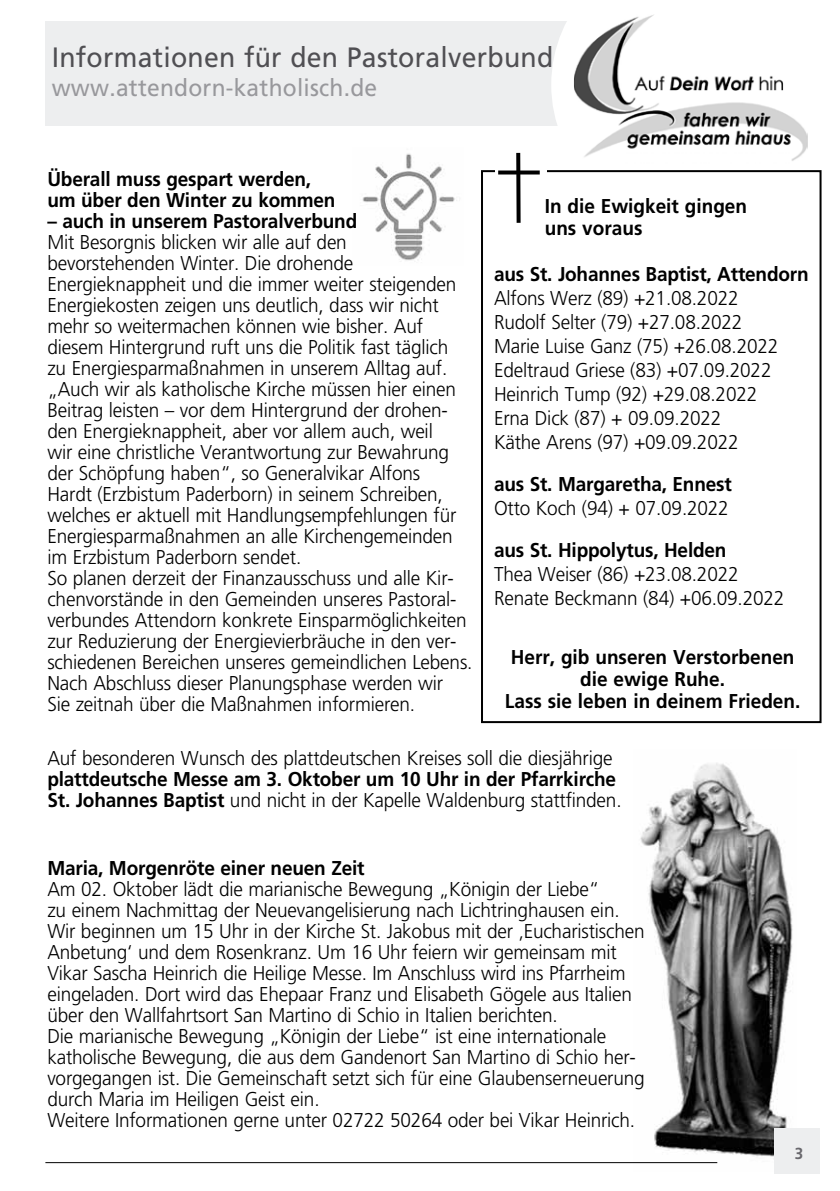
<style>
.page{position:relative;width:840px;height:1191px;background:#fff}
.page>*{position:absolute;margin:0;border:0;box-sizing:border-box;transform-origin:0 0}
.t1{font:28px "Frutiger";letter-spacing:.01em;color:#504f53;scale:.95 1}
.t2{font:24px "Frutiger";letter-spacing:.01em;color:#98989c;scale:.95 1}
.t3{font:300 20px/21px "Frutiger";letter-spacing:-.01em;color:#000;scale:.95 1}
.t4{font:700 20px/22px "Frutiger";letter-spacing:-.01em;color:#000;scale:.95 1}
.t5{font:700 16px "Frutiger";color:#68676c;scale:.95 1}
.s1{font-weight:300}
</style>
<div class="page">
<img style="left:633px;top:763px;width:160px;height:401px">
<div style="left:45px;top:21px;width:642px;height:104px;background:#edeeef"></div>
<svg style="left:551px;top:21px;width:271px;height:201px"></svg>
<img style="left:573px;top:15px;width:234px;height:150px">
<div style="left:480px;top:170px;width:341px;height:553px;border:2px solid #000"></div>
<div style="left:773px;top:1128px;width:46px;height:46px;background:#edeeef"></div>
<hr style="left:45px;top:1162px;width:672px;height:1px;background:#000">
<svg style="left:495px;top:167px;width:51px;height:9px"></svg>
<svg style="left:516px;top:153px;width:4px;height:70px"></svg>
<svg style="left:498px;top:170px;width:41px;height:4px"></svg>
<img style="left:362px;top:153px;width:95px;height:108px">
<h1 class="t1" style="left:52px;top:41px;width:529px">Informationen für den Pastoralverbund</h1>
<p class="t2" style="left:52px;top:74px;width:344px">www.attendorn-katholisch.de</p>
<p class="t4" style="left:47px;top:168px;width:305px;line-height:21px">Überall muss gespart werden, um über den Winter zu kommen</p>
<p class="t4" style="left:47px;top:210px;width:327px">– auch in unserem Pastoralverbund</p>
<p class="t3" style="left:47px;top:231px;width:448px">Mit Besorgnis blicken wir alle auf den bevorstehenden Winter. Die drohende Energieknappheit und die immer weiter steigenden Energiekosten zeigen uns deutlich, dass wir nicht mehr so weitermachen können wie bisher. Auf diesem Hintergrund ruft uns die Politik fast täglich<br>zu Energiesparmaßnahmen in unserem Alltag auf. „Auch wir als katholische Kirche müssen hier einen Beitrag leisten – vor dem Hintergrund der drohen&shy;den Energieknappheit, aber vor allem auch, weil<br>wir eine christliche Verantwortung zur Bewahrung der Schöpfung haben“, so Generalvikar Alfons<br>Hardt (Erzbistum Paderborn) in seinem Schreiben, welches er aktuell mit Handlungsempfehlungen für Energiesparmaßnahmen an alle Kirchengemeinden im Erzbistum Paderborn sendet.<br>So planen derzeit der Finanzausschuss und alle Kir&shy;chenvorstände in den Gemeinden unseres Pastoral&shy;verbundes Attendorn konkrete Einsparmöglichkeiten zur Reduzierung der Energievierbräuche in den ver&shy;schiedenen Bereichen unseres gemeindlichen Lebens.<br>Nach Abschluss dieser Planungsphase werden wir<br>Sie zeitnah über die Maßnahmen informieren.</p>
<p class="t3" style="left:47px;top:747px;width:596px">Auf besonderen Wunsch des plattdeutschen Kreises soll die diesjährige</p>
<p class="t4" style="left:47px;top:768px;width:605px;line-height:21px">plattdeutsche Messe am 3. Oktober um 10 Uhr in der Pfarrkirche<br>St. Johannes Baptist <span class="s1">und nicht in der Kapelle Waldenburg stattfinden.</span></p>
<p class="t4" style="left:544px;top:195px;width:214px">In die Ewigkeit gingen uns voraus</p>
<p class="t4" style="left:493px;top:263px;width:332px">aus St. Johannes Baptist, Attendorn</p>
<p class="t3" style="left:493px;top:286px;width:301px;line-height:24px">Alfons Werz (89) +21.08.2022<br>Rudolf Selter (79) +27.08.2022<br>Marie Luise Ganz (75) +26.08.2022<br>Edeltraud Griese (83) +07.09.2022<br>Heinrich Tump (92) +29.08.2022<br>Erna Dick (87) + 09.09.2022<br>Käthe Arens (97) +09.09.2022</p>
<p class="t4" style="left:493px;top:473px;width:252px">aus St. Margaretha, Ennest</p>
<p class="t3" style="left:493px;top:497px;width:248px">Otto Koch (94) + 07.09.2022</p>
<p class="t4" style="left:493px;top:539px;width:246px">aus St. Hippolytus, Helden</p>
<p class="t3" style="left:493px;top:562px;width:307px;line-height:24px">Thea Weiser (86) +23.08.2022<br>Renate Beckmann (84) +06.09.2022</p>
<p class="t4" style="left:504px;top:645px;width:312px;text-align:center">Herr, gib unseren Verstorbenen die ewige Ruhe.<br>Lass sie leben in deinem Frieden.</p>
<p class="t4" style="left:47px;top:857px;width:335px">Maria, Morgenröte einer neuen Zeit</p>
<p class="t3" style="left:47px;top:878px;width:630px">Am 02. Oktober lädt die marianische Bewegung „Königin der Liebe“<br>zu einem Nachmittag der Neuevangelisierung nach Lichtringhausen ein.<br>Wir beginnen um 15 Uhr in der Kirche St. Jakobus mit der ‚Eucharistischen Anbetung‘ und dem Rosenkranz. Um 16 Uhr feiern wir gemeinsam mit Vikar Sascha Heinrich die Heilige Messe. Im Anschluss wird ins Pfarrheim eingeladen. Dort wird das Ehepaar Franz und Elisabeth Gögele aus Italien über den Wallfahrtsort San Martino di Schio in Italien berichten.<br>Die marianische Bewegung „Königin der Liebe“ ist eine internationale katholische Bewegung, die aus dem Gandenort San Martino di Schio her&shy;vorgegangen ist. Die Gemeinschaft setzt sich für eine Glaubenserneuerung durch Maria im Heiligen Geist ein.<br>Weitere Informationen gerne unter 02722 50264 oder bei Vikar Heinrich.</p>
<p class="t5" style="left:794px;top:1144px;width:10px">3</p>
</div>
